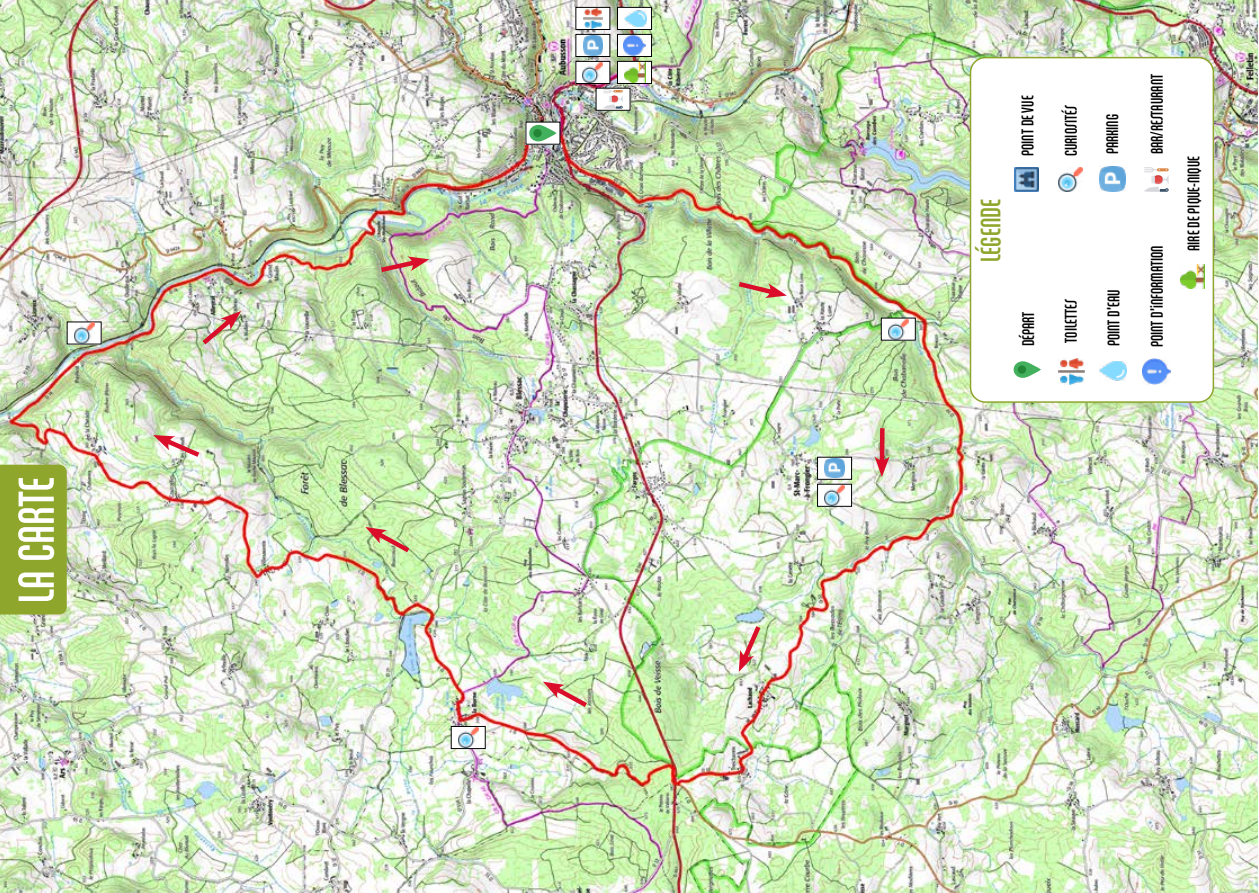
<style>
.page{position:relative;width:1259px;height:893px;background:#fff}
.page>*{position:absolute;margin:0;border:0;box-sizing:border-box;transform-origin:0 0}
.t1{font:54px "Chalet Comprime Cologne Seventy";color:#fff}
.t2{font:30px "Chalet Comprime Cologne Seventy";color:#8fa62d}
.t3{font:18px "Chalet Comprime Cologne Seventy";color:#000}
</style>
<div class="page">
<img style="left:0;top:0;width:1258px;height:893px">
<div style="left:0;top:465px;width:67px;height:150px;background:#8fa62d"></div>
<div style="left:526px;top:122px;width:34px;height:22px;background:#fff"></div>
<svg style="left:529px;top:125px;width:27px;height:16px"></svg>
<div style="left:533px;top:129px;width:8px;height:8px;background:#248536;border-radius:50%"></div>
<div style="left:617px;top:61px;width:34px;height:23px;background:#fff"></div>
<div style="left:617px;top:61px;width:35px;height:23px;border:1px solid #000"></div>
<img style="left:625px;top:62px;width:20px;height:21px">
<svg style="left:738px;top:621px;width:26px;height:51px"></svg>
<div style="left:879px;top:428px;width:5px;height:36px;background:#da0d2b"></div>
<svg style="left:874px;top:456px;width:15px;height:21px"></svg>
<svg style="left:734px;top:279px;width:53px;height:19px"></svg>
<svg style="left:365px;top:527px;width:49px;height:29px"></svg>
<div style="left:617px;top:34px;width:34px;height:23px;background:#fff"></div>
<div style="left:617px;top:34px;width:35px;height:23px;border:1px solid #000"></div>
<img style="left:623px;top:35px;width:22px;height:22px">
<img style="left:198px;top:311px;width:43px;height:38px">
<div style="left:576px;top:61px;width:34px;height:23px;background:#fff"></div>
<div style="left:575px;top:61px;width:35px;height:23px;border:1px solid #000"></div>
<img style="left:583px;top:62px;width:20px;height:20px">
<div style="left:576px;top:34px;width:34px;height:23px;background:#fff"></div>
<div style="left:575px;top:34px;width:35px;height:23px;border:1px solid #000"></div>
<img style="left:583px;top:36px;width:19px;height:19px">
<svg style="left:376px;top:256px;width:53px;height:19px"></svg>
<svg style="left:153px;top:434px;width:51px;height:27px"></svg>
<svg style="left:543px;top:682px;width:49px;height:29px"></svg>
<div style="left:617px;top:7px;width:34px;height:23px;background:#fff"></div>
<div style="left:617px;top:7px;width:35px;height:23px;border:1px solid #000"></div>
<img style="left:624px;top:10px;width:22px;height:17px">
<div style="left:881px;top:318px;width:34px;height:22px;background:#fff"></div>
<img style="left:888px;top:319px;width:20px;height:20px">
<div style="left:817px;top:484px;width:34px;height:22px;background:#fff"></div>
<div style="left:817px;top:484px;width:35px;height:23px;border:1px solid #000"></div>
<img style="left:824px;top:485px;width:20px;height:20px">
<div style="left:817px;top:457px;width:34px;height:22px;background:#fff"></div>
<div style="left:817px;top:457px;width:35px;height:23px;border:1px solid #000"></div>
<img style="left:825px;top:459px;width:19px;height:19px">
<div style="left:67px;top:322px;width:34px;height:22px;background:#fff"></div>
<img style="left:74px;top:323px;width:20px;height:20px">
<div style="left:576px;top:7px;width:34px;height:23px;background:#fff"></div>
<div style="left:575px;top:7px;width:35px;height:23px;border:1px solid #000"></div>
<img style="left:583px;top:9px;width:20px;height:19px">
<div style="left:970px;top:58px;width:243px;height:344px;background:#fff;border-radius:15px"></div>
<div style="left:969px;top:57px;width:245px;height:346px;border:2px solid #8fa62d;border-radius:15px"></div>
<img style="left:1180px;top:264px;width:24px;height:24px">
<img style="left:1014px;top:167px;width:25px;height:25px">
<svg style="left:1013px;top:361px;width:28px;height:17px"></svg>
<div style="left:1017px;top:365px;width:9px;height:9px;background:#248536;border-radius:50%"></div>
<img style="left:1099px;top:361px;width:27px;height:20px">
<img style="left:1058px;top:167px;width:24px;height:25px">
<img style="left:1099px;top:166px;width:26px;height:26px">
<img style="left:1058px;top:358px;width:26px;height:26px">
<img style="left:1142px;top:358px;width:28px;height:27px">
<svg style="left:1144px;top:167px;width:24px;height:25px"></svg>
<div style="left:596px;top:88px;width:34px;height:22px;background:#fff"></div>
<div style="left:595px;top:88px;width:35px;height:23px;border:1px solid #000"></div>
<svg style="left:603px;top:89px;width:20px;height:20px"></svg>
<div style="left:451px;top:726px;width:34px;height:23px;background:#fff"></div>
<div style="left:451px;top:726px;width:34px;height:23px;border:1px solid #000"></div>
<img style="left:458px;top:727px;width:20px;height:20px">
<h1 class="t1" style="left:6px;top:603px;width:127px;rotate:-90deg">LA CARTE</h1>
<h2 class="t2" style="left:974px;top:262px;width:64px;rotate:-90deg">LÉGENDE</h2>
<p class="t3" style="left:1017px;top:156px;width:62px;rotate:-90deg">POINT DE VUE</p>
<p class="t3" style="left:1018px;top:346px;width:36px;rotate:-90deg">DÉPART</p>
<p class="t3" style="left:1061px;top:156px;width:52px;rotate:-90deg">CURIOSITÉS</p>
<p class="t3" style="left:1061px;top:343px;width:45px;rotate:-90deg">TOILETTES</p>
<p class="t3" style="left:1102px;top:154px;width:42px;rotate:-90deg">PARKING</p>
<p class="t3" style="left:1103px;top:346px;width:58px;rotate:-90deg">POINT D’EAU</p>
<p class="t3" style="left:1146px;top:154px;width:82px;rotate:-90deg">BAR/RESTAURANT</p>
<p class="t3" style="left:1146px;top:347px;width:103px;rotate:-90deg">POINT D’iNFORMATION</p>
<p class="t3" style="left:1183px;top:251px;width:96px;rotate:-90deg">AIRE DE PIQUE-NIQUE</p>
</div>
